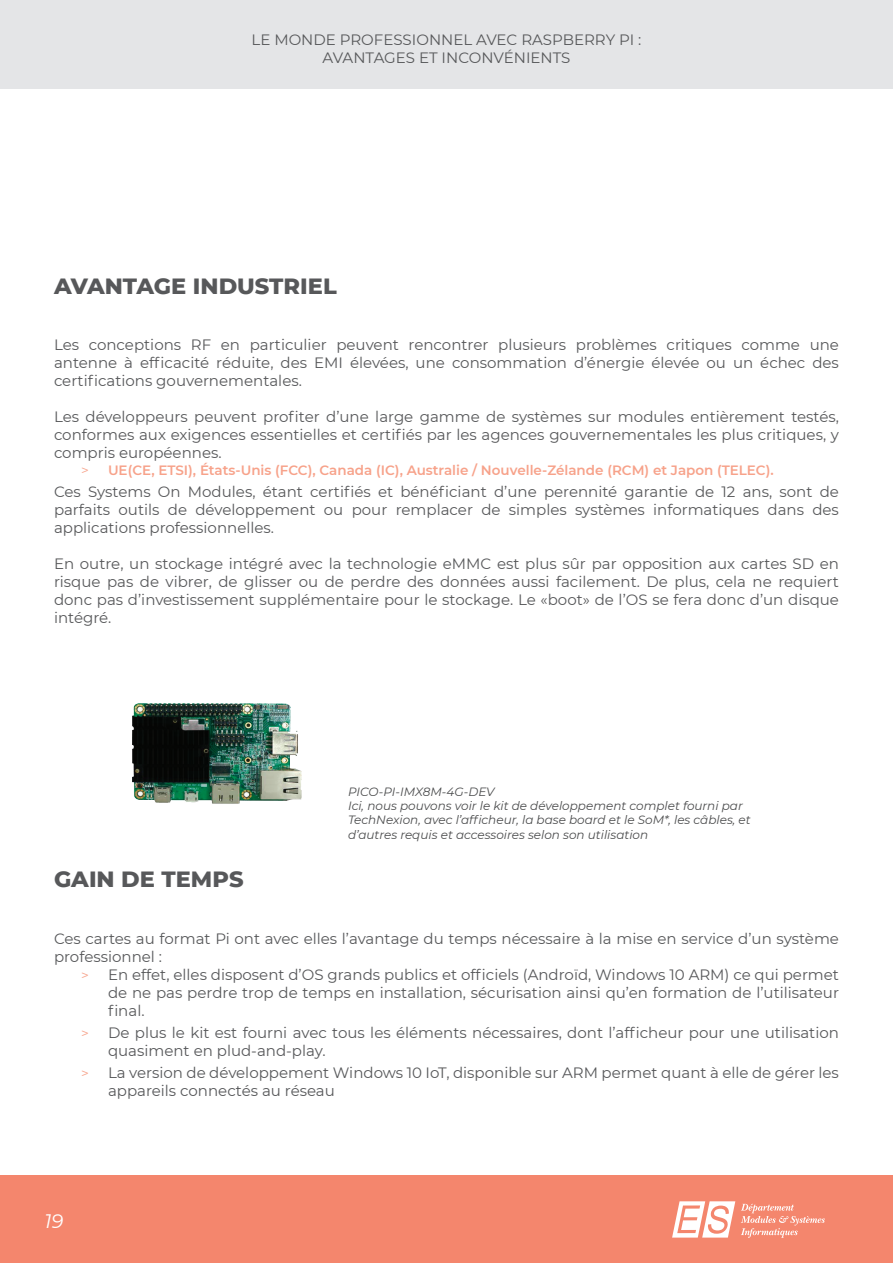
<style>
.page{position:relative;width:893px;height:1263px;background:#fff}
.page>*{position:absolute;margin:0;border:0;box-sizing:border-box;transform-origin:0 0}
.t1{font:800 22.5px "Montserrat";color:#57585a}
.t2{font:italic 19.5px "Montserrat";color:#fff}
.t3{font:15px/18px "Montserrat";color:#57585a;text-align:justify}
.t4{font:600 13.5px "Montserrat";color:#f7a28a}
.t5{font:italic 12px/14.4px "Montserrat";color:#4b4c4d}
.s1{font-weight:400}
.s2{font-size:13.5px;color:#f7a28a}
</style>
<div class="page">
<div style="left:0;top:1176px;width:893px;height:87px;background:#f4866d"></div>
<svg style="left:672px;top:1201px;width:63px;height:36px"></svg>
<svg style="left:741px;top:1204px;width:84px;height:34px"></svg>
<div style="left:0;top:0;width:893px;height:89px;background:#e4e5e7"></div>
<img style="left:132px;top:703px;width:170px;height:101px">
<p class="t3" style="left:252px;top:31px;width:391px;text-align:center">LE MONDE PROFESSIONNEL AVEC RASPBERRY PI :<br>AVANTAGES ET INCONVÉNIENTS</p>
<h1 class="t1" style="left:54px;top:269px;width:284px">AVANTAGE INDUSTRIEL</h1>
<p class="t3" style="left:54px;top:336px;width:786px">Les conceptions RF en particulier peuvent rencontrer plusieurs problèmes critiques comme une antenne à efficacité réduite, des EMI élevées, une consommation d’énergie élevée ou un échec des certifications gouvernementales.</p>
<p class="t3" style="left:54px;top:408px;width:786px">Les développeurs peuvent profiter d’une large gamme de systèmes sur modules entièrement testés, conformes aux exigences essentielles et certifiés par les agences gouvernementales les plus critiques, y compris européennes.</p>
<p class="t4" style="left:81px;top:460px;width:694px"><span class="s1">&gt;</span> UE(CE, ETSI), États-Unis (FCC), Canada (IC), Australie / Nouvelle-Zélande (RCM) et Japon (TELEC).</p>
<p class="t3" style="left:54px;top:482px;width:786px">Ces Systems On Modules, étant certifiés et bénéficiant d’une perennité garantie de 12 ans, sont de parfaits outils de développement ou pour remplacer de simples systèmes informatiques dans des applications professionnelles.</p>
<p class="t3" style="left:54px;top:554px;width:786px">En outre, un stockage intégré avec la technologie eMMC est plus sûr par opposition aux cartes SD en risque pas de vibrer, de glisser ou de perdre des données aussi facilement. De plus, cela ne requiert donc pas d’investissement supplémentaire pour le stockage. Le «boot» de l’OS se fera donc d’un disque intégré.</p>
<h1 class="t1" style="left:54px;top:863px;width:191px">GAIN DE TEMPS</h1>
<p class="t5" style="left:348px;top:784px;width:404px">PICO-PI-IMX8M-4G-DEV<br>Ici, nous pouvons voir le kit de développement complet fourni par TechNexion, avec l’afficheur, la base board et le SoM*, les câbles, et d’autres requis et accessoires selon son utilisation</p>
<p class="t3" style="left:54px;top:929px;width:786px">Ces cartes au format Pi ont avec elles l’avantage du temps nécessaire à la mise en service d’un système professionnel :</p>
<p class="t3" style="left:108px;top:965px;width:732px;text-indent:-27px"><span class="s2">&gt;</span> En effet, elles disposent d’OS grands publics et officiels (Androïd, Windows 10 ARM) ce qui permet de ne pas perdre trop de temps en installation, sécurisation ainsi qu’en formation de l’utilisateur final.</p>
<p class="t3" style="left:108px;top:1023px;width:732px;text-indent:-27px"><span class="s2">&gt;</span> De plus le kit est fourni avec tous les éléments nécessaires, dont l’afficheur pour une utilisation quasiment en plud-and-play.</p>
<p class="t3" style="left:108px;top:1063px;width:732px;text-indent:-27px"><span class="s2">&gt;</span> La version de développement Windows 10 IoT, disponible sur ARM permet quant à elle de gérer les appareils connectés au réseau</p>
<h2 class="t2" style="left:45px;top:1207px;width:20px">19</h2>
</div>
